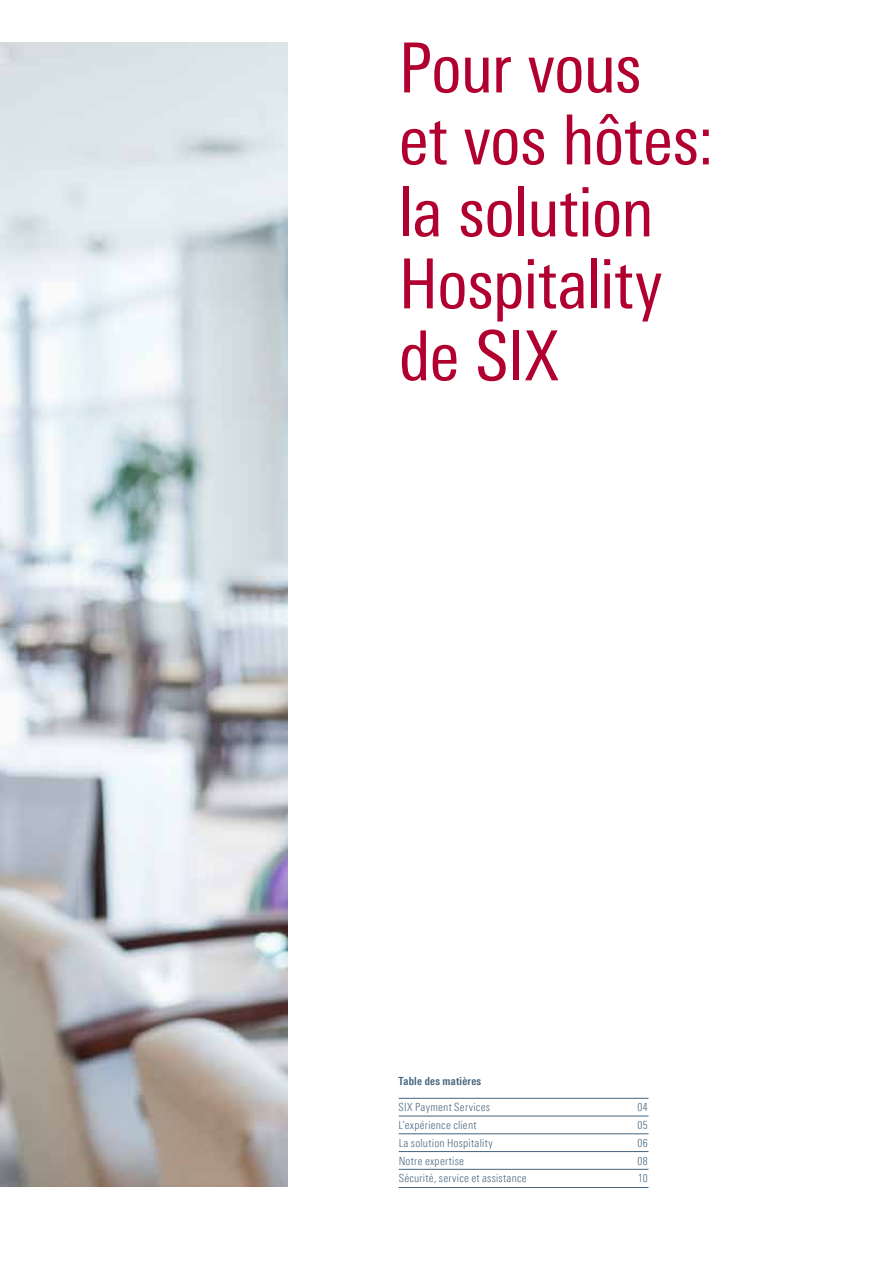
<style>
.page{position:relative;width:893px;height:1263px;background:#fff}
.page>*{position:absolute;margin:0;border:0;box-sizing:border-box;transform-origin:0 0}
.t1{font:69px/72px "Linotype Univers 420 Cn";letter-spacing:-.015em;color:#b10030}
.t2{font:300 11.25px "Linotype Univers 320 Cn";letter-spacing:.025em;color:#45647d}
.t3{font:700 11.25px "Linotype Univers 620 Cn";letter-spacing:.015em;color:#45647d}
</style>
<div class="page">
<hr style="left:399px;top:1098px;width:249px;height:1px;background:#45647d">
<hr style="left:399px;top:1116px;width:249px;height:1px;background:#45647d">
<hr style="left:399px;top:1133px;width:249px;height:1px;background:#45647d">
<hr style="left:399px;top:1151px;width:249px;height:1px;background:#45647d">
<hr style="left:399px;top:1169px;width:249px;height:1px;background:#45647d">
<hr style="left:399px;top:1187px;width:249px;height:1px;background:#45647d">
<img style="left:0;top:43px;width:287px;height:1144px">
<h1 class="t1" style="left:399px;top:31px;width:316px">Pour vous<br>et vos hôtes: la solution<br>Hospitality de SIX</h1>
<p class="t3" style="left:399px;top:1074px;width:84px">Table des matières</p>
<p class="t2" style="left:399px;top:1101px;width:93px">SIX Payment Services</p>
<p class="t2" style="left:637px;top:1101px;width:12px">04</p>
<p class="t2" style="left:399px;top:1118px;width:79px">L’expérience client</p>
<p class="t2" style="left:637px;top:1118px;width:12px">05</p>
<p class="t2" style="left:399px;top:1136px;width:96px">La solution Hospitality</p>
<p class="t2" style="left:637px;top:1136px;width:12px">06</p>
<p class="t2" style="left:399px;top:1154px;width:67px">Notre expertise</p>
<p class="t2" style="left:637px;top:1154px;width:12px">08</p>
<p class="t2" style="left:399px;top:1172px;width:130px">Sécurité, service et assistance</p>
<p class="t2" style="left:638px;top:1172px;width:11px">10</p>
</div>
